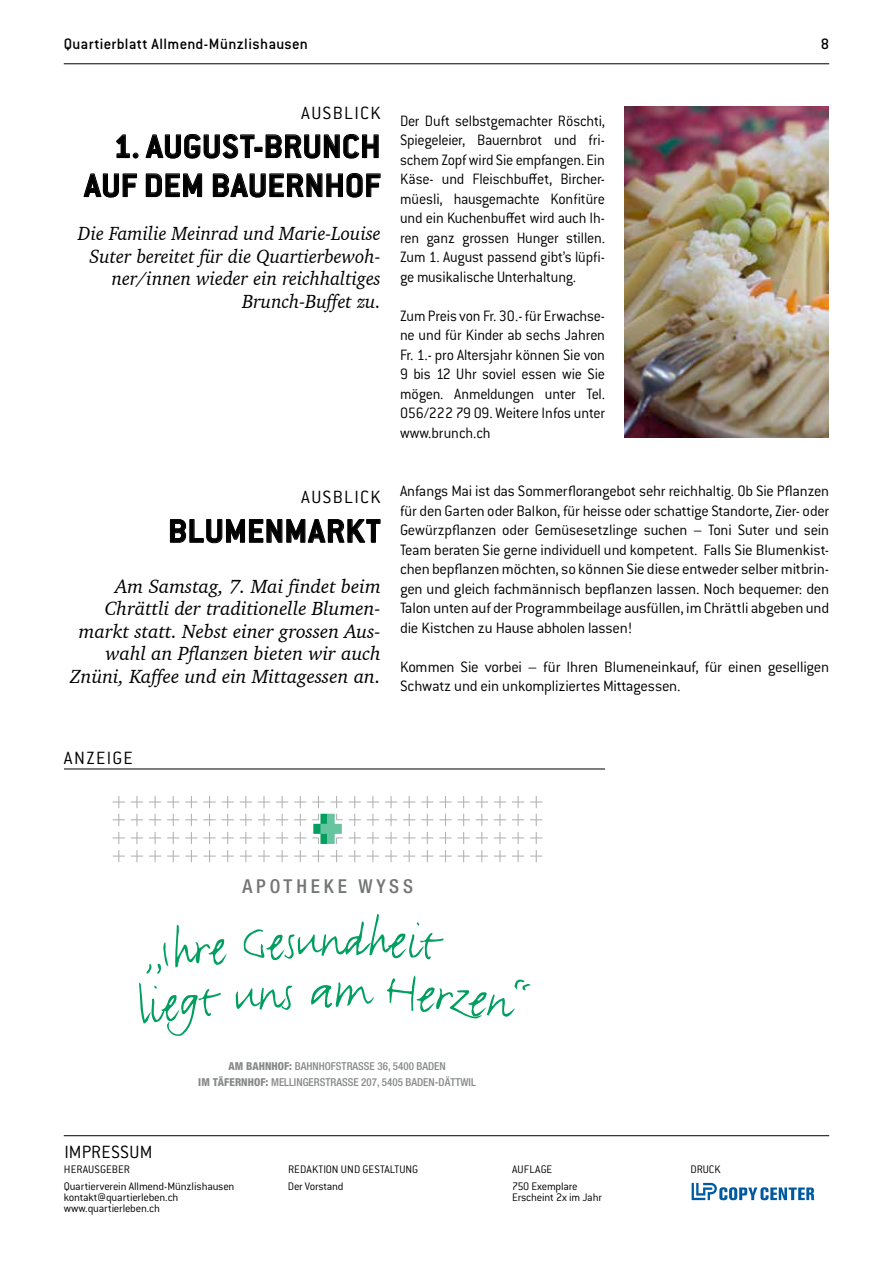
<style>
.page{position:relative;width:893px;height:1263px;background:#fff}
.page>*{position:absolute;margin:0;border:0;box-sizing:border-box;transform-origin:0 0}
.t1{font:700 36px/39px "Conduit ITC";letter-spacing:.01em;color:#000;text-align:right}
.t2{font:italic 19.5px/22.5px "Charter IT Cby BT";color:#000;text-align:right}
.t3{font:italic 19.5px/22.5px "Charter IT Cby BT";color:#000;text-align:right;scale:.96 1}
.t4{font:19.5px "Conduit ITC Light";letter-spacing:.06em;color:#000}
.t5{font:19.5px "Conduit ITC Light";letter-spacing:.015em;color:#000}
.t6{font:500 condensed 19.2px "Helvetica Neue";letter-spacing:.2em;color:#747575}
.t7{font:16.5px/19.5px "Conduit ITC Light";letter-spacing:-.015em;color:#000;text-align:justify}
.t8{font:16.5px/19.5px "Conduit ITC Light";letter-spacing:-.015em;color:#000;text-align:justify;scale:.96 1}
.t9{font:16.5px "Conduit ITC Medium";letter-spacing:.015em;color:#000}
.t10{font:12px/16.2px "Conduit ITC Light";letter-spacing:-.015em;color:#000}
.t11{font:12px "Conduit ITC Light";letter-spacing:.015em;color:#000}
.t12{font:500 condensed 10.95px/15.9px "Helvetica Neue";color:#878989;text-align:center}
.s1{font-weight:800}
</style>
<div class="page">
<hr style="left:64px;top:63px;width:765px;height:1px;background:#000">
<svg style="left:692px;top:1183px;width:122px;height:17px"></svg>
<hr style="left:64px;top:1135px;width:765px;height:1px;background:#000">
<img style="left:624px;top:106px;width:204px;height:332px">
<svg style="left:116px;top:134px;width:22px;height:24px"></svg>
<svg style="left:145px;top:134px;width:234px;height:25px"></svg>
<svg style="left:84px;top:173px;width:53px;height:25px"></svg>
<svg style="left:146px;top:173px;width:56px;height:24px"></svg>
<svg style="left:213px;top:173px;width:168px;height:25px"></svg>
<svg style="left:146px;top:942px;width:22px;height:32px"></svg>
<svg style="left:175px;top:925px;width:52px;height:43px"></svg>
<svg style="left:243px;top:914px;width:201px;height:47px"></svg>
<svg style="left:139px;top:983px;width:82px;height:53px"></svg>
<svg style="left:235px;top:985px;width:58px;height:25px"></svg>
<svg style="left:311px;top:982px;width:63px;height:26px"></svg>
<svg style="left:387px;top:975px;width:143px;height:44px"></svg>
<svg style="left:113px;top:796px;width:12px;height:12px"></svg>
<svg style="left:131px;top:796px;width:12px;height:12px"></svg>
<svg style="left:149px;top:796px;width:12px;height:12px"></svg>
<svg style="left:167px;top:796px;width:12px;height:12px"></svg>
<svg style="left:185px;top:796px;width:12px;height:12px"></svg>
<svg style="left:203px;top:796px;width:13px;height:12px"></svg>
<svg style="left:222px;top:796px;width:12px;height:12px"></svg>
<svg style="left:240px;top:796px;width:12px;height:12px"></svg>
<svg style="left:258px;top:796px;width:12px;height:12px"></svg>
<svg style="left:276px;top:796px;width:12px;height:12px"></svg>
<svg style="left:294px;top:796px;width:12px;height:12px"></svg>
<svg style="left:312px;top:796px;width:31px;height:12px"></svg>
<svg style="left:349px;top:796px;width:12px;height:12px"></svg>
<svg style="left:367px;top:796px;width:12px;height:12px"></svg>
<svg style="left:385px;top:796px;width:12px;height:12px"></svg>
<svg style="left:403px;top:796px;width:12px;height:12px"></svg>
<svg style="left:421px;top:796px;width:12px;height:12px"></svg>
<svg style="left:439px;top:796px;width:13px;height:12px"></svg>
<svg style="left:458px;top:796px;width:12px;height:12px"></svg>
<svg style="left:476px;top:796px;width:12px;height:12px"></svg>
<svg style="left:494px;top:796px;width:12px;height:12px"></svg>
<svg style="left:512px;top:796px;width:12px;height:12px"></svg>
<svg style="left:530px;top:796px;width:12px;height:12px"></svg>
<svg style="left:113px;top:814px;width:12px;height:12px"></svg>
<svg style="left:131px;top:814px;width:12px;height:12px"></svg>
<svg style="left:149px;top:814px;width:12px;height:12px"></svg>
<svg style="left:167px;top:814px;width:12px;height:12px"></svg>
<svg style="left:185px;top:814px;width:12px;height:12px"></svg>
<svg style="left:203px;top:814px;width:13px;height:12px"></svg>
<svg style="left:222px;top:814px;width:12px;height:12px"></svg>
<svg style="left:240px;top:814px;width:12px;height:12px"></svg>
<svg style="left:258px;top:814px;width:12px;height:12px"></svg>
<svg style="left:276px;top:814px;width:12px;height:12px"></svg>
<svg style="left:294px;top:814px;width:12px;height:12px"></svg>
<svg style="left:349px;top:814px;width:12px;height:12px"></svg>
<svg style="left:367px;top:814px;width:12px;height:12px"></svg>
<svg style="left:385px;top:814px;width:12px;height:12px"></svg>
<svg style="left:403px;top:814px;width:12px;height:12px"></svg>
<svg style="left:421px;top:814px;width:12px;height:12px"></svg>
<svg style="left:439px;top:814px;width:13px;height:12px"></svg>
<svg style="left:458px;top:814px;width:12px;height:12px"></svg>
<svg style="left:476px;top:814px;width:12px;height:12px"></svg>
<svg style="left:494px;top:814px;width:12px;height:12px"></svg>
<svg style="left:512px;top:814px;width:12px;height:12px"></svg>
<svg style="left:530px;top:814px;width:12px;height:12px"></svg>
<svg style="left:113px;top:832px;width:12px;height:12px"></svg>
<svg style="left:131px;top:832px;width:12px;height:12px"></svg>
<svg style="left:149px;top:832px;width:12px;height:12px"></svg>
<svg style="left:167px;top:832px;width:12px;height:12px"></svg>
<svg style="left:185px;top:832px;width:12px;height:12px"></svg>
<svg style="left:203px;top:832px;width:13px;height:12px"></svg>
<svg style="left:222px;top:832px;width:12px;height:12px"></svg>
<svg style="left:240px;top:832px;width:12px;height:12px"></svg>
<svg style="left:258px;top:832px;width:12px;height:12px"></svg>
<svg style="left:276px;top:832px;width:12px;height:12px"></svg>
<svg style="left:294px;top:832px;width:12px;height:12px"></svg>
<svg style="left:349px;top:832px;width:12px;height:12px"></svg>
<svg style="left:367px;top:832px;width:12px;height:12px"></svg>
<svg style="left:385px;top:832px;width:12px;height:12px"></svg>
<svg style="left:403px;top:832px;width:12px;height:12px"></svg>
<svg style="left:421px;top:832px;width:12px;height:12px"></svg>
<svg style="left:439px;top:832px;width:13px;height:12px"></svg>
<svg style="left:458px;top:832px;width:12px;height:12px"></svg>
<svg style="left:476px;top:832px;width:12px;height:12px"></svg>
<svg style="left:494px;top:832px;width:12px;height:12px"></svg>
<svg style="left:512px;top:832px;width:12px;height:12px"></svg>
<svg style="left:530px;top:832px;width:12px;height:12px"></svg>
<svg style="left:113px;top:850px;width:12px;height:12px"></svg>
<svg style="left:131px;top:850px;width:12px;height:12px"></svg>
<svg style="left:149px;top:850px;width:12px;height:12px"></svg>
<svg style="left:167px;top:850px;width:12px;height:12px"></svg>
<svg style="left:185px;top:850px;width:12px;height:12px"></svg>
<svg style="left:203px;top:850px;width:13px;height:12px"></svg>
<svg style="left:222px;top:850px;width:12px;height:12px"></svg>
<svg style="left:240px;top:850px;width:12px;height:12px"></svg>
<svg style="left:258px;top:850px;width:12px;height:12px"></svg>
<svg style="left:276px;top:850px;width:12px;height:12px"></svg>
<svg style="left:294px;top:850px;width:12px;height:12px"></svg>
<svg style="left:312px;top:850px;width:31px;height:12px"></svg>
<svg style="left:349px;top:850px;width:12px;height:12px"></svg>
<svg style="left:367px;top:850px;width:12px;height:12px"></svg>
<svg style="left:385px;top:850px;width:12px;height:12px"></svg>
<svg style="left:403px;top:850px;width:12px;height:12px"></svg>
<svg style="left:421px;top:850px;width:12px;height:12px"></svg>
<svg style="left:439px;top:850px;width:13px;height:12px"></svg>
<svg style="left:458px;top:850px;width:12px;height:12px"></svg>
<svg style="left:476px;top:850px;width:12px;height:12px"></svg>
<svg style="left:494px;top:850px;width:12px;height:12px"></svg>
<svg style="left:512px;top:850px;width:12px;height:12px"></svg>
<svg style="left:530px;top:850px;width:12px;height:12px"></svg>
<svg style="left:312px;top:814px;width:31px;height:30px"></svg>
<hr style="left:64px;top:769px;width:541px;height:1px;background:#000">
<svg style="left:170px;top:519px;width:211px;height:25px"></svg>
<p class="t9" style="left:64px;top:34px;width:246px">Quartierblatt Allmend-Münzlishausen</p>
<p class="t9" style="left:821px;top:34px;width:10px">8</p>
<p class="t4" style="left:301px;top:101px;width:81px">AUSBLICK</p>
<h1 class="t1" style="left:84px;top:126px;width:298px">1. AUGUST-BRUNCH<br>AUF DEM BAUERNHOF</h1>
<p class="t3" style="left:78px;top:222px;width:317px">Die Familie Meinrad und Marie-Louise Suter bereitet für die Quartierbewoh&shy;ner/innen wieder ein reichhaltiges Brunch-Buffet zu.</p>
<p class="t4" style="left:301px;top:485px;width:81px">AUSBLICK</p>
<h1 class="t1" style="left:168px;top:510px;width:214px">BLUMENMARKT</h1>
<p class="t2" style="left:70px;top:574px;width:312px">Am Samstag, 7. Mai findet beim Chrättli der traditionelle Blumen&shy;markt statt. Nebst einer grossen Aus&shy;wahl an Pflanzen bieten wir auch Znüni, Kaffee und ein Mittagessen an.</p>
<p class="t8" style="left:400px;top:110px;width:215px">Der Duft selbstgemachter Röschti, Spiegeleier, Bauernbrot und fri&shy;schem Zopf wird Sie empfangen. Ein Käse- und Fleischbuffet, Bircher&shy;müesli, hausgemachte Konfitüre und ein Kuchenbuffet wird auch Ih&shy;ren ganz grossen Hunger stillen.<br>Zum 1. August passend gibt’s lüpfi&shy;ge musikalische Unterhaltung.</p>
<p class="t8" style="left:400px;top:305px;width:215px">Zum Preis von Fr. 30.- für Erwachse&shy;ne und für Kinder ab sechs Jahren Fr. 1.- pro Altersjahr können Sie von 9 bis 12 Uhr soviel essen wie Sie mögen. Anmeldungen unter Tel.<br>056/222 79 09. Weitere Infos unter www.brunch.ch</p>
<p class="t7" style="left:400px;top:481px;width:431px">Anfangs Mai ist das Sommerflorangebot sehr reichhaltig. Ob Sie Pflanzen für den Garten oder Balkon, für heisse oder schattige Standorte, Zier- oder Gewürzpflanzen oder Gemüsesetzlinge suchen – Toni Suter und sein Team beraten Sie gerne individuell und kompetent. Falls Sie Blumenkist&shy;chen bepflanzen möchten, so können Sie diese entweder selber mitbrin&shy;gen und gleich fachmännisch bepflanzen lassen. Noch bequemer: den Talon unten auf der Programmbeilage ausfüllen, im Chrättli abgeben und die Kistchen zu Hause abholen lassen!</p>
<p class="t7" style="left:400px;top:656px;width:431px">Kommen Sie vorbei – für Ihren Blumeneinkauf, für einen geselligen<br>Schwatz und ein unkompliziertes Mittagessen.</p>
<p class="t4" style="left:64px;top:746px;width:70px">ANZEIGE</p>
<p class="t6" style="left:242px;top:874px;width:172px">APOTHEKE WYSS</p>
<p class="t5" style="left:65px;top:1140px;width:89px">IMPRESSUM</p>
<p class="t12" style="left:198px;top:1058px;width:279px"><span class="s1">AM BAHNHOF:</span> BAHNHOFSTRASSE 36, 5400 BADEN<br><span class="s1">IM TÄFERNHOF:</span> MELLINGERSTRASSE 207, 5405 BADEN-DÄTTWIL</p>
<p class="t10" style="left:64px;top:1161px;width:172px">HERAUSGEBER<br>Quartierverein Allmend-Münzlishausen</p>
<p class="t10" style="left:64px;top:1191px;width:116px;line-height:11.2px">kontakt@quartierleben.ch www.quartierleben.ch</p>
<p class="t11" style="left:288px;top:1162px;width:132px">REDAKTION UND GESTALTUNG</p>
<p class="t10" style="left:690px;top:1161px;width:32px">DRUCK</p>
<p class="t10" style="left:288px;top:1177px;width:57px">Der Vorstand</p>
<p class="t10" style="left:512px;top:1161px;width:67px">AUFLAGE<br>750 Exemplare</p>
<p class="t10" style="left:512px;top:1189px;width:92px">Erscheint 2x im Jahr</p>
</div>
